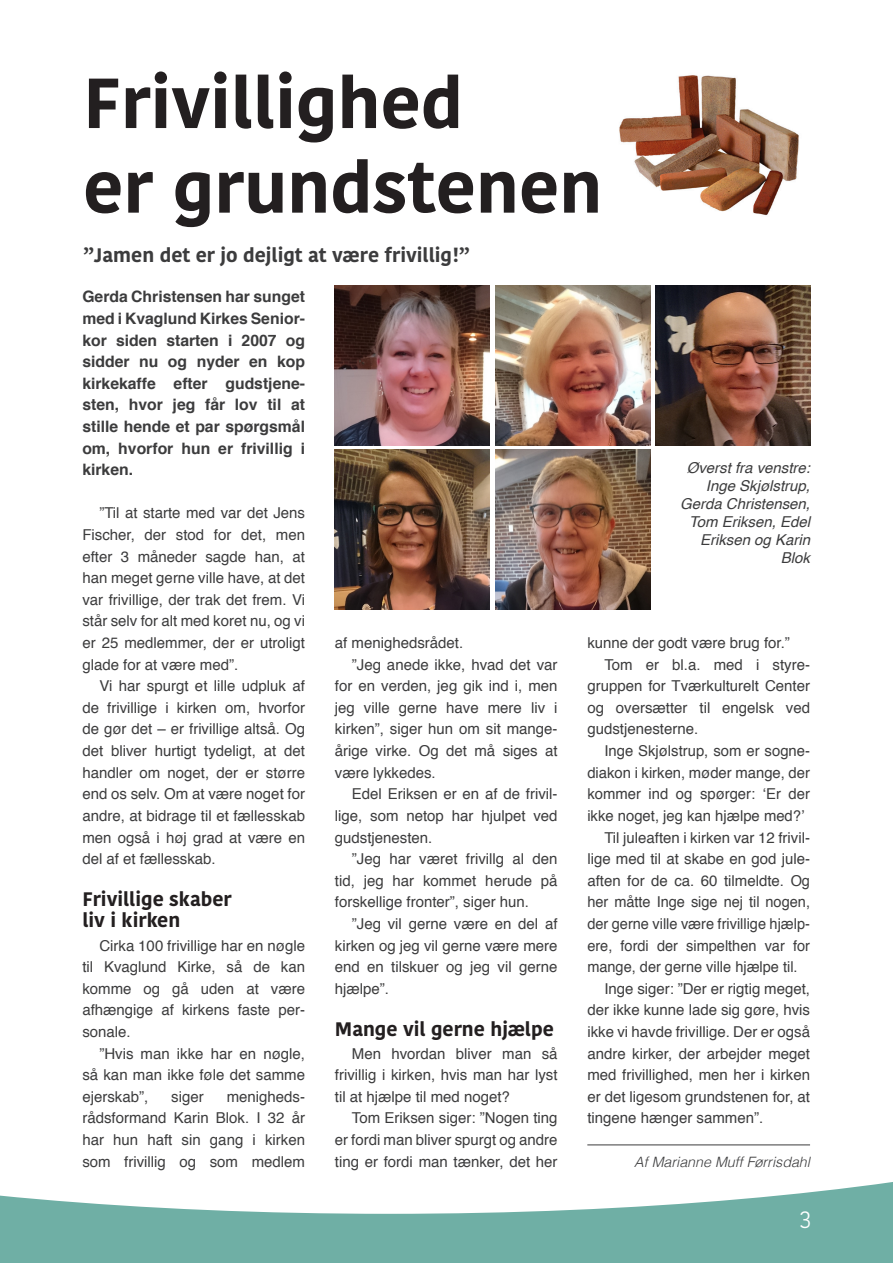
<style>
.page{position:relative;width:893px;height:1263px;background:#fff}
.page>*{position:absolute;margin:0;border:0;box-sizing:border-box;transform-origin:0 0}
.Overskrift{font:700 70.5px "Kohinoor Devanagari";color:#231f20}
.t1{font:300 25.5px "Kohinoor Devanagari";color:#fff}
.Mellemrubrik{font:700 19.5px/21px "Kohinoor Devanagari";color:#231f20}
.Underoverskrift_sort{font:700 19.5px "Kohinoor Devanagari";color:#3c3c3d}
.Manchet_sort{font:700 15.75px/21.6px "Helvetica";color:#3c3c3d;text-align:justify}
.Brødtekst_sort{font:15px/21.6px "Helvetica";color:#3c3c3d;text-align:justify}
.Billedtekst{font:italic 15px/18px "Helvetica";color:#3c3c3d;text-align:right}
.forfatter_sidst{font:italic 300 14.25px "Helvetica";color:#3c3c3d}
</style>
<div class="page">
<div style="left:0;top:942px;width:893px;height:321px;background:#6fafa5"></div>
<div style="left:0;top:942px;width:893px;height:272px;background:#fff"></div>
<hr style="left:587px;top:1144px;width:223px;height:1px;background:#3c3c3d">
<img style="left:495px;top:450px;width:155px;height:160px">
<img style="left:495px;top:285px;width:155px;height:160px">
<img style="left:335px;top:450px;width:155px;height:160px">
<img style="left:655px;top:285px;width:155px;height:160px">
<img style="left:335px;top:285px;width:155px;height:160px">
<img style="left:619px;top:75px;width:180px;height:141px">
<p class="Overskrift" style="left:83px;top:40px;width:381px">Frivillighed</p>
<p class="Overskrift" style="left:83px;top:125px;width:521px">er grundstenen</p>
<p class="Underoverskrift_sort" style="left:83px;top:237px;width:388px">”Jamen det er jo dejligt at være frivillig!”</p>
<p class="Manchet_sort" style="left:82px;top:286px;width:224px">Gerda Christensen har sunget med i Kvaglund Kirkes Senior&shy;kor siden starten i 2007 og sidder nu og nyder en kop kirkekaffe efter gudstjene&shy;sten, hvor jeg får lov til at stille hende et par spørgsmål om, hvorfor hun er frivillig i kirken.</p>
<p class="Brødtekst_sort" style="left:82px;top:503px;width:224px;text-indent:17px">”Til at starte med var det Jens Fischer, der stod for det, men efter 3 måneder sagde han, at han meget gerne ville have, at det var frivillige, der trak det frem. Vi står selv for alt med koret nu, og vi er 25 medlemmer, der er utroligt glade for at være med”.</p>
<p class="Brødtekst_sort" style="left:82px;top:676px;width:224px;text-indent:17px">Vi har spurgt et lille udpluk af de frivillige i kirken om, hvorfor de gør det – er frivillige altså. Og det bliver hurtigt tydeligt, at det handler om noget, der er større end os selv. Om at være noget for andre, at bidrage til et fællesskab men også i høj grad at være en del af et fællesskab.</p>
<p class="Mellemrubrik" style="left:82px;top:888px;width:151px">Frivillige skaber liv i kirken</p>
<p class="Brødtekst_sort" style="left:82px;top:935px;width:224px;text-indent:17px">Cirka 100 frivillige har en nøgle til Kvaglund Kirke, så de kan komme og gå uden at være afhængige af kirkens faste per&shy;sonale.</p>
<p class="Brødtekst_sort" style="left:82px;top:1043px;width:224px;text-indent:17px">”Hvis man ikke har en nøgle, så kan man ikke føle det samme ejerskab”,</p>
<p class="Brødtekst_sort" style="left:82px;top:1086px;width:224px;text-indent:144px">menigheds&shy;rådsformand Karin Blok. I 32 år har hun haft sin gang i kirken som frivillig og som medlem</p>
<p class="Brødtekst_sort" style="left:171px;top:1086px;width:34px">siger</p>
<p class="Brødtekst_sort" style="left:335px;top:632px;width:130px">af menighedsrådet.</p>
<p class="Brødtekst_sort" style="left:335px;top:654px;width:224px;text-indent:17px">”Jeg anede ikke, hvad det var for en verden, jeg gik ind i, men jeg ville gerne have mere liv i kirken”, siger hun om sit mange&shy;årige virke. Og det må siges at være lykkedes.</p>
<p class="Brødtekst_sort" style="left:335px;top:784px;width:224px;text-indent:17px">Edel Eriksen er en af de frivil&shy;lige, som netop har hjulpet ved gudstjenesten.</p>
<p class="Brødtekst_sort" style="left:335px;top:848px;width:224px;text-indent:17px">”Jeg har været frivillg al den tid, jeg har kommet herude på forskellige fronter”, siger hun.</p>
<p class="Brødtekst_sort" style="left:335px;top:913px;width:224px;text-indent:17px">”Jeg vil gerne være en del af kirken og jeg vil gerne være mere end en tilskuer og jeg vil gerne hjælpe”.</p>
<p class="Mellemrubrik" style="left:335px;top:1018px;width:220px">Mange vil gerne hjælpe</p>
<p class="Brødtekst_sort" style="left:335px;top:1043px;width:224px;text-indent:17px">Men hvordan bliver man så frivillig i kirken, hvis man har lyst til at hjælpe til med noget?</p>
<p class="Brødtekst_sort" style="left:335px;top:1108px;width:224px;text-indent:17px">Tom Eriksen siger: ”Nogen ting er fordi man bliver spurgt og andre ting er fordi man tænker, det her</p>
<p class="Billedtekst" style="left:680px;top:459px;width:132px">Øverst fra venstre:<br>Inge Skjølstrup,<br>Gerda Christensen,<br>Tom Eriksen, Edel<br>Eriksen og Karin<br>Blok</p>
<p class="Brødtekst_sort" style="left:587px;top:632px;width:204px">kunne der godt være brug for.”</p>
<p class="Brødtekst_sort" style="left:587px;top:654px;width:224px;text-indent:17px">Tom er bl.a. med i styre&shy;gruppen for Tværkulturelt Center og oversætter til engelsk ved gudstjenesterne.</p>
<p class="Brødtekst_sort" style="left:587px;top:740px;width:224px;text-indent:17px">Inge Skjølstrup, som er sogne&shy;diakon i kirken, møder mange, der kommer ind og spørger: ‘Er der ikke noget, jeg kan hjælpe med?’</p>
<p class="Brødtekst_sort" style="left:587px;top:827px;width:224px;text-indent:17px">Til juleaften i kirken var 12 frivil&shy;lige med til at skabe en god jule&shy;aften for de ca. 60 tilmeldte. Og her måtte Inge sige nej til nogen, der gerne ville være frivillige hjælp&shy;ere, fordi der simpelthen var for mange, der gerne ville hjælpe til.</p>
<p class="Brødtekst_sort" style="left:587px;top:978px;width:224px;text-indent:17px">Inge siger: ”Der er rigtig meget, der ikke kunne lade sig gøre, hvis ikke vi havde frivillige. Der er også andre kirker, der arbejder meget med frivillighed, men her i kirken er det ligesom grundstenen for, at tingene hænger sammen”.</p>
<p class="forfatter_sidst" style="left:634px;top:1149px;width:177px">Af Marianne Muff Førrisdahl</p>
<p class="t1" style="left:799px;top:1204px;width:14px">3</p>
</div>
